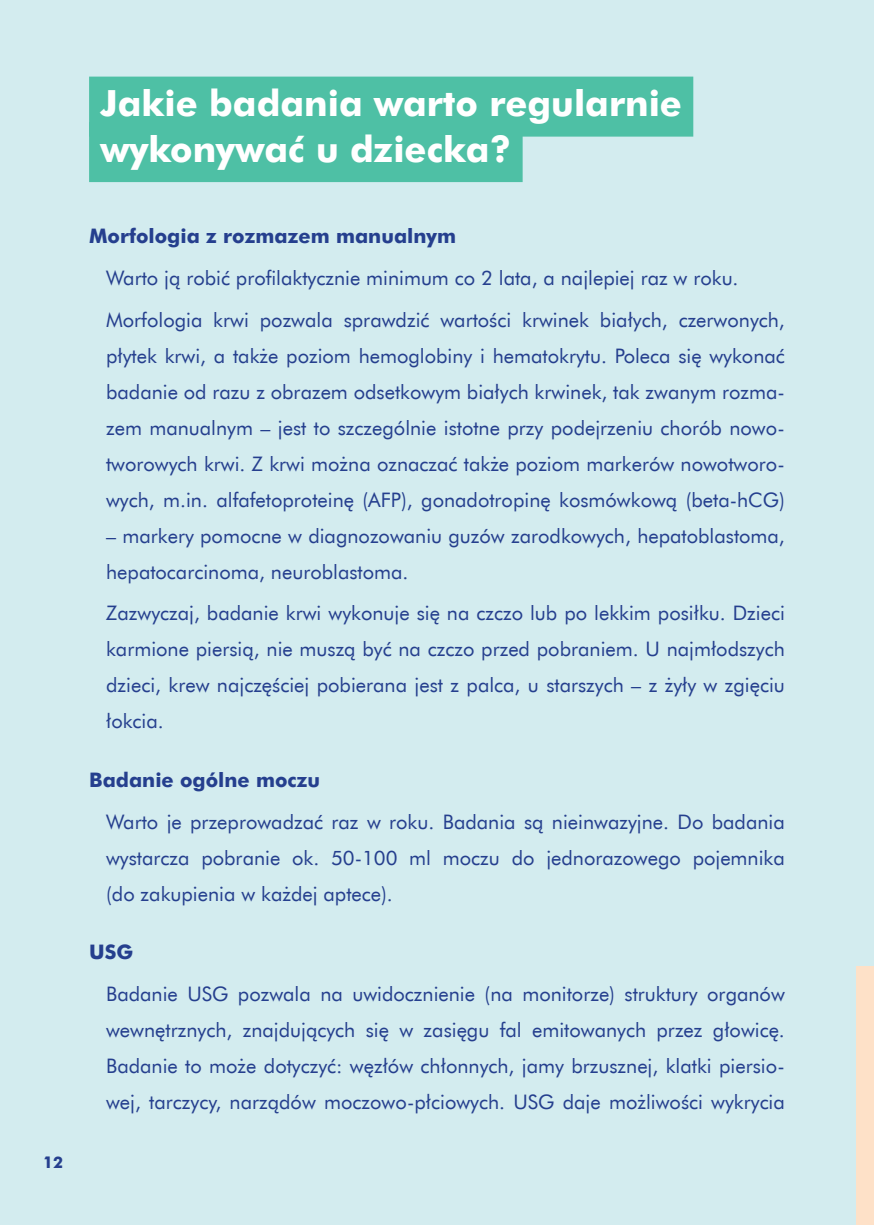
<style>
.page{position:relative;width:874px;height:1225px;background:#fff}
.page>*{position:absolute;margin:0;border:0;box-sizing:border-box;transform-origin:0 0}
.tyt_glowny{font:700 36px "Futura EU";color:#fff}
.t1{font:20px/36px "Futura EU";color:#253f8e;text-align:justify}
.t2{font:700 20px "Futura EU";color:#253f8e}
.t3{font:700 16px "Futura EU";color:#253f8e}
</style>
<div class="page">
<div style="left:0;top:0;width:873px;height:1225px;background:#d3ecef"></div>
<div style="left:856px;top:967px;width:17px;height:258px;background:#fee1c8"></div>
<div style="left:89px;top:77px;width:604px;height:60px;background:#4ec0a5"></div>
<div style="left:89px;top:122px;width:433px;height:60px;background:#4ec0a5"></div>
<p class="t3" style="left:43px;top:1152px;width:21px">12</p>
<p class="tyt_glowny" style="left:100px;top:81px;width:582px">Jakie badania warto regularnie</p>
<p class="tyt_glowny" style="left:100px;top:127px;width:412px">wykonywać u dziecka?</p>
<p class="t2" style="left:89px;top:224px;width:368px">Morfologia z rozmazem manualnym</p>
<p class="t1" style="left:106px;top:260px;width:633px">Warto ją robić profilaktycznie minimum co 2 lata, a najlepiej raz w roku.</p>
<p class="t1" style="left:106px;top:302px;width:680px">Morfologia krwi pozwala sprawdzić wartości krwinek białych, czerwonych, płytek krwi, a także poziom hemoglobiny i hematokrytu. Poleca się wykonać badanie od razu z obrazem odsetkowym białych krwinek, tak zwanym rozma&shy;zem manualnym – jest to szczególnie istotne przy podejrzeniu chorób nowo&shy;tworowych krwi. Z krwi można oznaczać także poziom markerów nowotworo&shy;wych, m.in. alfafetoproteinę (AFP), gonadotropinę kosmówkową (beta-hCG)</p>
<p class="t1" style="left:106px;top:518px;width:680px">– markery pomocne w diagnozowaniu guzów zarodkowych, hepatoblastoma, hepatocarcinoma, neuroblastoma.</p>
<p class="t1" style="left:106px;top:596px;width:680px">Zazwyczaj, badanie krwi wykonuje się na czczo lub po lekkim posiłku. Dzieci karmione piersią, nie muszą być na czczo przed pobraniem. U najmłodszych dzieci, krew najczęściej pobierana jest z palca, u starszych – z żyły w zgięciu łokcia.</p>
<p class="t2" style="left:89px;top:767px;width:232px">Badanie ogólne moczu</p>
<p class="t1" style="left:106px;top:804px;width:680px">Warto je przeprowadzać raz w roku. Badania są nieinwazyjne. Do badania wystarcza pobranie ok. 50-100 ml moczu do jednorazowego pojemnika (do zakupienia w każdej aptece).</p>
<p class="t2" style="left:89px;top:940px;width:46px">USG</p>
<p class="t1" style="left:106px;top:976px;width:680px">Badanie USG pozwala na uwidocznienie (na monitorze) struktury organów wewnętrznych, znajdujących się w zasięgu fal emitowanych przez głowicę.<br>Badanie to może dotyczyć: węzłów chłonnych, jamy brzusznej, klatki piersio&shy;wej, tarczycy, narządów moczowo-płciowych. USG daje możliwości wykrycia</p>
</div>
